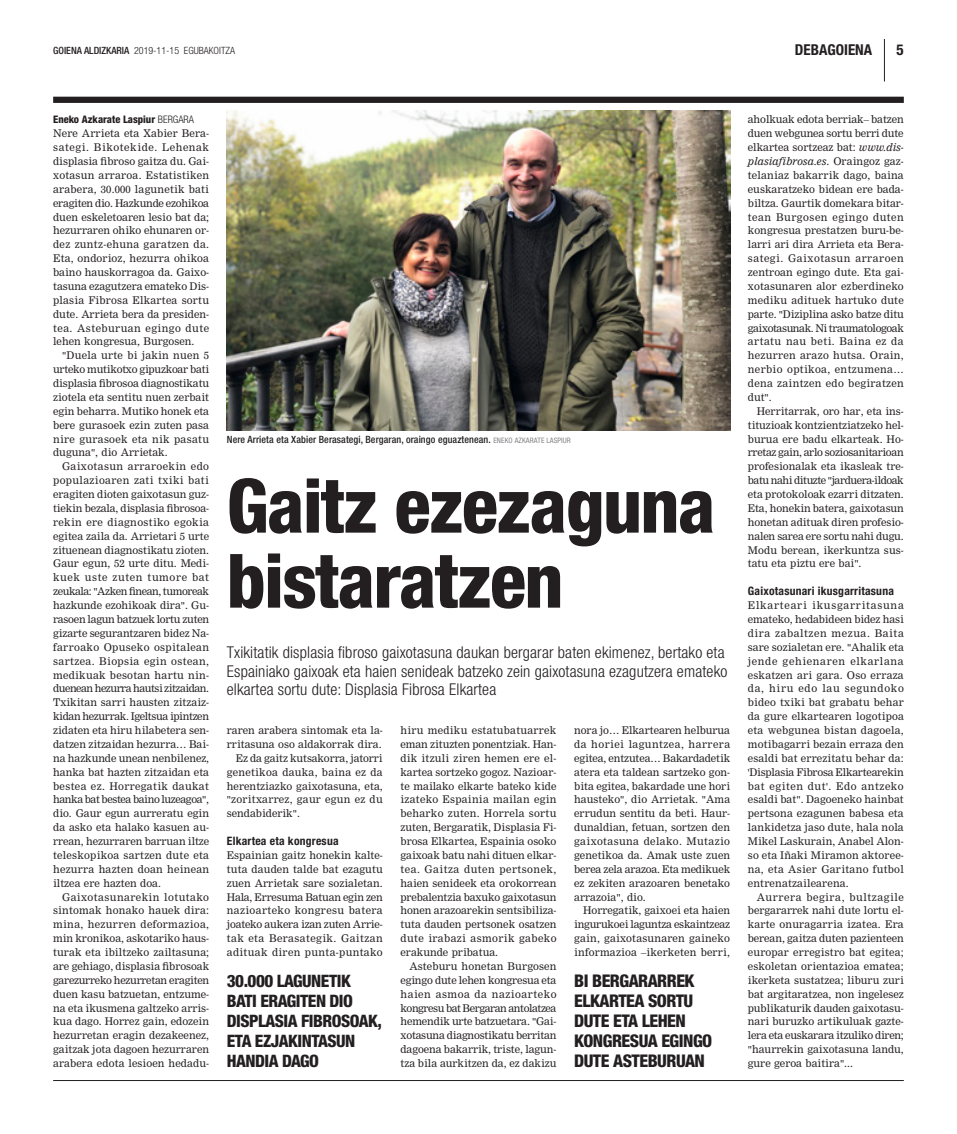
<style>
.page{position:relative;width:957px;height:1134px;background:#fff}
.page>*{position:absolute;margin:0;border:0;box-sizing:border-box;transform-origin:0 0}
.Titulua-A{font:800 condensed 75px/75px "Helvetica Neue";letter-spacing:-.02em;color:#231f20}
.Leihoa{font:800 condensed 17.5px/20px "Helvetica Neue";letter-spacing:-.03em;color:#231f20}
.Leihoa-2{font:800 condensed 17.12px/20px "Helvetica Neue";letter-spacing:-.03em;color:#231f20}
.Sarrera{font:300 condensed 16.25px/18.8px "Helvetica Neue";letter-spacing:.01em;color:#231f20}
.Orriburua-Orrialde-z{font:700 condensed 15px "Helvetica Neue";color:#231f20}
.Tartekia{font:700 condensed 11.62px "Helvetica Neue";letter-spacing:.02em;color:#231f20}
.Testua-JUST-Koxka{font:10.38px/13.9px "M Nimrod";color:#231f20;text-align:justify}
.Testua-JUST-Hasi{font:10.38px/13.9px "M Nimrod";letter-spacing:.025em;color:#231f20;text-align:justify}
.Medaila{font:800 condensed 10.38px "Helvetica Neue";color:#231f20}
.ArgazkiOina{font:500 condensed 10px "Helvetica Neue";letter-spacing:.01em;color:#231f20}
.Orriburua-Data{font:300 condensed 10px "Helvetica Neue";color:#231f20}
.s1{font-weight:500}
.s2{font-weight:300}
.s3{font-weight:400;font-size:7.5px;color:#808285}
.s4{font-family:"Nimrod";font-style:italic}
</style>
<div class="page">
<hr style="left:53px;top:1080px;width:851px;height:1px;background:#231f20">
<hr style="left:884px;top:39px;width:1px;height:42px;background:#231f20">
<div style="left:53px;top:97px;width:851px;height:6px;background:#231f20"></div>
<img style="left:227px;top:111px;width:503px;height:320px">
<p class="Orriburua-Data" style="left:53px;top:45px;width:183px"><span class="s1">GOIENA ALDIZKARIA</span> 2019-11-15 Egubakoitza</p>
<p class="Orriburua-Orrialde-z" style="left:795px;top:41px;width:79px">DEBAGOIENA</p>
<p class="Orriburua-Orrialde-z" style="left:896px;top:41px;width:9px">5</p>
<p class="Medaila" style="left:53px;top:113px;width:142px">Eneko Azkarate Laspiur <span class="s2">BERGARA</span></p>
<p class="Testua-JUST-Hasi" style="left:53px;top:127px;width:158px">Nere Arrieta eta Xabier Bera&shy;sategi. Bikotekide. Lehenak displasia fibroso gaitza du. Gai&shy;xotasun arraroa. Estatistiken arabera, 30.000 lagunetik bati eragiten dio. Hazkunde ezohikoa duen eskeletoaren lesio bat da; hezurraren ohiko ehunaren or&shy;dez zuntz-ehuna garatzen da.<br>Eta, ondorioz, hezurra ohikoa baino hauskorragoa da. Gaixo&shy;tasuna ezagutzera emateko Dis&shy;plasia Fibrosa Elkartea sortu dute. Arrieta bera da presiden&shy;tea. Asteburuan egingo dute lehen kongresua, Burgosen.</p>
<p class="Testua-JUST-Koxka" style="left:53px;top:349px;width:157px;text-indent:9px">"Duela urte bi jakin nuen 5 urteko mutikotxo gipuzkoar bati displasia fibrosoa diagnostikatu ziotela eta sentitu nuen zerbait egin beharra. Mutiko honek eta bere gurasoek ezin zuten pasa nire gurasoek eta nik pasatu duguna", dio Arrietak.</p>
<p class="Testua-JUST-Koxka" style="left:53px;top:460px;width:158px;text-indent:9px">Gaixotasun arraroekin edo populazioaren zati txiki bati eragiten dioten gaixotasun guz&shy;tiekin bezala, displasia fibrosoa&shy;rekin ere diagnostiko egokia egitea zaila da. Arrietari 5 urte zituenean diagnostikatu zioten.<br>Gaur egun, 52 urte ditu. Medi&shy;kuek uste zuten tumore bat zeukala: "Azken finean, tumoreak hazkunde ezohikoak dira". Gu&shy;rasoen lagun batzuek lortu zuten gizarte segurantzaren bidez Na&shy;farroako Opuseko ospitalean sartzea. Biopsia egin ostean, medikuak besotan hartu nin&shy;duenean hezurra hautsi zitzaidan.<br>Txikitan sarri hausten zitzaiz&shy;kidan hezurrak. Igeltsua ipintzen zidaten eta hiru hilabetera sen&shy;datzen zitzaidan hezurra… Bai&shy;na hazkunde unean nenbilenez, hanka bat hazten zitzaidan eta bestea ez. Horregatik daukat hanka bat bestea baino luzeagoa", dio. Gaur egun aurreratu egin da asko eta halako kasuen au&shy;rrean, hezurraren barruan iltze teleskopikoa sartzen dute eta hezurra hazten doan heinean iltzea ere hazten doa.</p>
<p class="Testua-JUST-Koxka" style="left:53px;top:890px;width:157px;text-indent:9px">Gaixotasunarekin lotutako sintomak honako hauek dira: mina, hezurren deformazioa, min kronikoa, askotariko haus&shy;turak eta ibiltzeko zailtasuna; are gehiago, displasia fibrosoak garezurreko hezurretan eragiten duen kasu batzuetan, entzume&shy;na eta ikusmena galtzeko arris&shy;kua dago. Horrez gain, edozein hezurretan eragin dezakeenez, gaitzak jota dagoen hezurraren arabera edota lesioen hedadu-</p>
<p class="ArgazkiOina" style="left:227px;top:433px;width:345px">Nere Arrieta eta Xabier Berasategi, Bergaran, oraingo eguaztenean. <span class="s3">ENEKO AZKARATE LASPIUR</span></p>
<p class="Titulua-A" style="left:227px;top:467px;width:490px">Gaitz ezezaguna bistaratzen</p>
<p class="Sarrera" style="left:227px;top:643px;width:502px">Txikitatik displasia fibroso gaixotasuna daukan bergarar baten ekimenez, bertako eta<br>Espainiako gaixoak eta haien senideak batzeko zein gaixotasuna ezagutzera emateko elkartea sortu dute: Displasia Fibrosa Elkartea</p>
<p class="Testua-JUST-Koxka" style="left:227px;top:723px;width:157px">raren arabera sintomak eta la&shy;rritasuna oso aldakorrak dira.</p>
<p class="Testua-JUST-Koxka" style="left:227px;top:751px;width:157px;text-indent:9px">Ez da gaitz kutsakorra, jatorri genetikoa dauka, baina ez da herentziazko gaixotasuna, eta, "zoritxarrez, gaur egun ez du sendabiderik".</p>
<p class="Tartekia" style="left:227px;top:834px;width:113px">Elkartea eta kongresua</p>
<p class="Testua-JUST-Hasi" style="left:227px;top:848px;width:157px">Espainian gaitz honekin kalte&shy;tuta dauden talde bat ezagutu zuen Arrietak sare sozialetan.<br>Hala, Erresuma Batuan egin zen nazioarteko kongresu batera joateko aukera izan zuten Arrie&shy;tak eta Berasategik. Gaitzan adituak diren punta-puntako</p>
<p class="Leihoa-2" style="left:227px;top:970px;width:157px">30.000 LAGUNETIK<br>BATI ERAGITEN DIO<br>DISPLASIA FIBROSOAK,<br>ETA EZJAKINTASUN<br>HANDIA DAGO</p>
<p class="Testua-JUST-Hasi" style="left:400px;top:723px;width:157px">hiru mediku estatubatuarrek eman zituzten ponentziak. Han&shy;dik itzuli ziren hemen ere el&shy;kartea sortzeko gogoz. Nazioar&shy;te mailako elkarte bateko kide izateko Espainia mailan egin beharko zuten. Horrela sortu zuten, Bergaratik, Displasia Fi&shy;brosa Elkartea, Espainia osoko gaixoak batu nahi dituen elkar&shy;tea. Gaitza duten pertsonek, haien senideek eta orokorrean prebalentzia baxuko gaixotasun honen arazoarekin sentsibiliza&shy;tuta dauden pertsonek osatzen dute irabazi asmorik gabeko erakunde pribatua.</p>
<p class="Testua-JUST-Koxka" style="left:400px;top:959px;width:158px;text-indent:9px">Asteburu honetan Burgosen egingo dute lehen kongresua eta haien asmoa da nazioarteko kongresu bat Bergaran antolatzea hemendik urte batzuetara. "Gai&shy;xotasuna diagnostikatu berritan dagoena bakarrik, triste, lagun&shy;tza bila aurkitzen da, ez dakizu</p>
<p class="Testua-JUST-Koxka" style="left:574px;top:723px;width:157px">nora jo… Elkartearen helburua da horiei laguntzea, harrera egitea, entzutea… Bakardadetik atera eta taldean sartzeko gon&shy;bita egitea, bakardade une hori hausteko", dio Arrietak. "Ama errudun sentitu da beti. Haur&shy;dunaldian, fetuan, sortzen den gaixotasuna delako. Mutazio genetikoa da. Amak uste zuen berea zela arazoa. Eta medikuek ez zekiten arazoaren benetako arrazoia", dio.</p>
<p class="Testua-JUST-Koxka" style="left:574px;top:904px;width:157px;text-indent:9px">Horregatik, gaixoei eta haien ingurukoei laguntza eskaintzeaz gain, gaixotasunaren gaineko informazioa –ikerketen berri,</p>
<p class="Leihoa" style="left:574px;top:970px;width:140px">BI BERGARARREK<br>ELKARTEA SORTU<br>DUTE ETA LEHEN<br>KONGRESUA EGINGO<br>DUTE ASTEBURUAN</p>
<p class="Testua-JUST-Koxka" style="left:748px;top:113px;width:157px">aholkuak edota berriak– batzen duen webgunea sortu berri dute elkartea sortzeaz bat: <span class="s4">www.dis&shy;plasiafibrosa.es</span>. Oraingoz gaz&shy;telaniaz bakarrik dago, baina euskaratzeko bidean ere bada&shy;biltza. Gaurtik domekara bitar&shy;tean Burgosen egingo duten kongresua prestatzen buru-be&shy;larri ari dira Arrieta eta Bera&shy;sategi. Gaixotasun arraroen zentroan egingo dute. Eta gai&shy;xotasunaren alor ezberdineko mediku adituek hartuko dute parte. "Diziplina asko batze ditu gaixotasunak. Ni traumatologoak artatu nau beti. Baina ez da hezurren arazo hutsa. Orain, nerbio optikoa, entzumena… dena zaintzen edo begiratzen dut".</p>
<p class="Testua-JUST-Koxka" style="left:748px;top:404px;width:157px;text-indent:9px">Herritarrak, oro har, eta ins&shy;tituzioak kontzientziatzeko hel&shy;burua ere badu elkarteak. Ho&shy;rretaz gain, arlo soziosanitarioan profesionalak eta ikasleak tre&shy;batu nahi dituzte "jarduera-ildoak eta protokoloak ezarri ditzaten.<br>Eta, honekin batera, gaixotasun honetan adituak diren profesio&shy;nalen sarea ere sortu nahi dugu.<br>Modu berean, ikerkuntza sus&shy;tatu eta piztu ere bai".</p>
<p class="Tartekia" style="left:748px;top:584px;width:148px">Gaixotasunari ikusgarritasuna</p>
<p class="Testua-JUST-Hasi" style="left:748px;top:598px;width:158px">Elkarteari ikusgarritasuna emateko, hedabideen bidez hasi dira zabaltzen mezua. Baita sare sozialetan ere. "Ahalik eta jende gehienaren elkarlana eskatzen ari gara. Oso erraza da, hiru edo lau segundoko bideo txiki bat grabatu behar da gure elkartearen logotipoa eta webgunea bistan dagoela, motibagarri bezain erraza den esaldi bat errezitatu behar da: 'Displasia Fibrosa Elkartearekin bat egiten dut'. Edo antzeko esaldi bat". Dagoeneko hainbat pertsona ezagunen babesa eta lankidetza jaso dute, hala nola Mikel Laskurain, Anabel Alon&shy;so eta Iñaki Miramon aktoree&shy;na, eta Asier Garitano futbol entrenatzailearena.</p>
<p class="Testua-JUST-Koxka" style="left:748px;top:890px;width:157px;text-indent:9px">Aurrera begira, bultzagile bergararrek nahi dute lortu el&shy;karte onuragarria izatea. Era berean, gaitza duten pazienteen europar erregistro bat egitea; eskoletan orientazioa ematea; ikerketa sustatzea; liburu zuri bat argitaratzea, non ingelesez publikaturik dauden gaixotasu&shy;nari buruzko artikuluak gazte&shy;lera eta euskarara itzuliko diren; "haurrekin gaixotasuna landu, gure geroa baitira"...</p>
</div>
